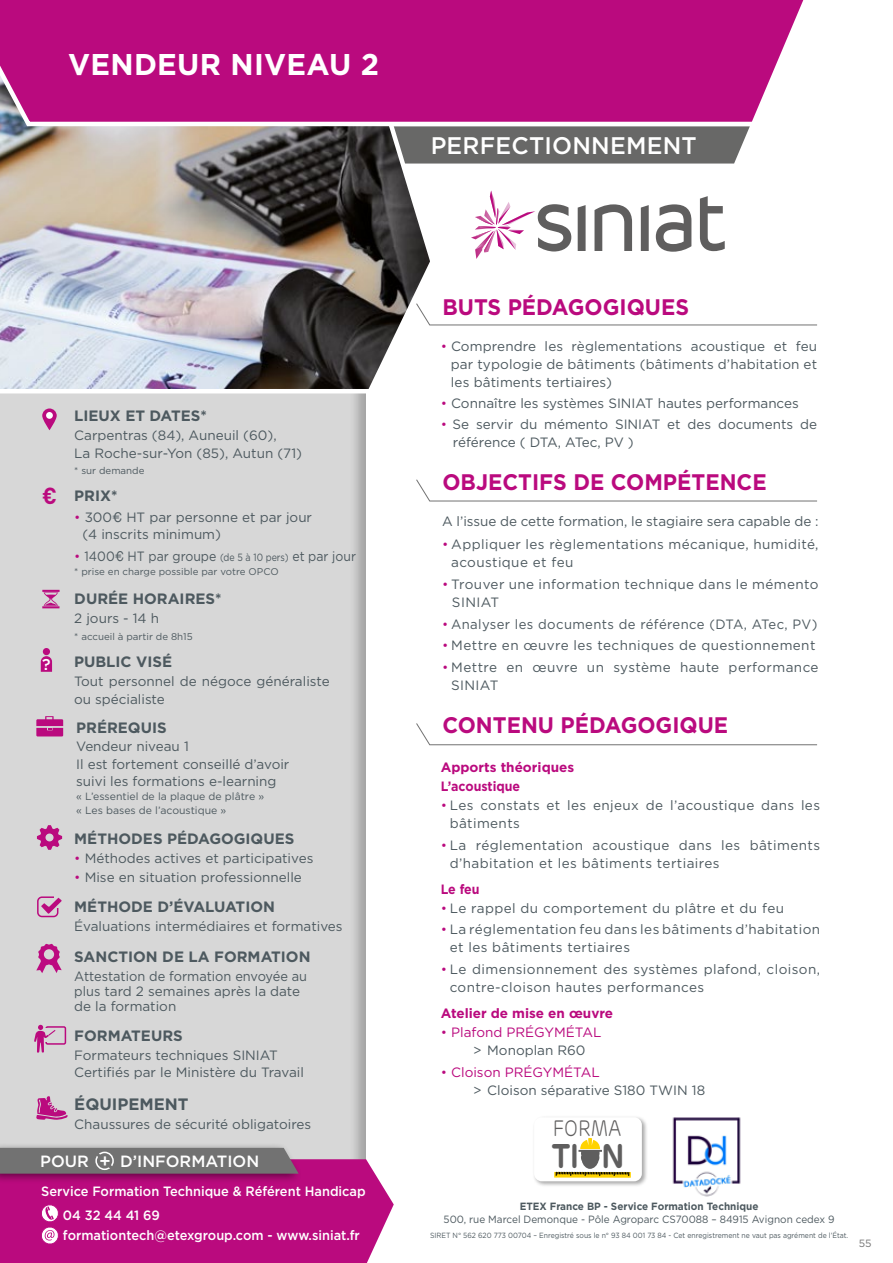
<style>
.page{position:relative;width:893px;height:1263px;background:#fff}
.page>*{position:absolute;margin:0;border:0;box-sizing:border-box;transform-origin:0 0}
.t1{font:600 34.05px "Rubrik";color:#5f5e5e;scale:.88 1}
.t2{font:700 30px "Gotham";letter-spacing:.01em;color:#fff}
.t3{font:500 24px "Gotham";letter-spacing:.01em;color:#fff}
.t4{font:700 22.95px "DIN Pro";color:#ba0a7e;scale:.95 1}
.t5{font:700 22.5px "Gotham";color:#ba0a7e;scale:.95 1}
.t6{font:300 22.35px "Rubrik";color:#5f5e5e;scale:.85 1}
.t7{font:500 21px "Futura PT";color:#fff}
.t8{font:700 16.5px "Gotham";color:#4d595f}
.t9{font:500 16.2px "Gotham";color:#fff}
.t10{font:500 15.75px "Gotham";color:#fff}
.t11{font:700 15px "Gotham";color:#4d595f}
.t12{font:13.5px/18px "Gotham";color:#4d595f}
.t13{font:13.5px/18px "Gotham";letter-spacing:.03em;color:#4d595f}
.t14{font:500 13.5px/20.2px "Gotham";color:#fff;scale:.95 1}
.t15{font:13.5px/15px "Gotham";color:#4d595f;scale:.95 1}
.t16{font:700 13.5px/19.5px "Gotham";color:#ba0a7e}
.t17{font:13.5px "Gotham";color:#4d595f;scale:.91 1}
.t18{font:13.5px/18px "Gotham";color:#ba0a7e}
.t19{font:700 13.5px "Gotham";color:#ba0a7e;scale:.92 1}
.t20{font:10.5px "Gotham";color:#4d595f;scale:.95 1}
.t21{font:10.5px/14.2px "Gotham";color:#4d595f}
.t22{font:700 10.5px "Gotham";color:#4d595f;scale:.95 1}
.t23{font:10.5px "Gotham";color:#727272}
.t24{font:9.75px "Gotham";color:#4d595f}
.t25{font:7.5px "Gotham";color:#4d595f;scale:.92 1}
.s1{font-weight:300;color:#ba0a7e}
.s2{font-family:"Helvetica"}
.s3{font-size:10.5px}
.s4{font-weight:300}
.s5{color:#4d595f}
.s6{color:#ba0a7e}
</style>
<div class="page">
<div style="left:0;top:0;width:367px;height:1263px;background:#d7d7d7"></div>
<div style="left:437px;top:128px;width:312px;height:36px;background:#686867"></div>
<img style="left:0;top:128px;width:437px;height:268px">
<svg style="left:0;top:0;width:804px;height:128px"></svg>
<div style="left:0;top:1142px;width:302px;height:42px;background:#000;opacity:.49"></div>
<svg style="left:0;top:1148px;width:394px;height:115px"></svg>
<svg style="left:415px;top:303px;width:402px;height:23px"></svg>
<svg style="left:416px;top:479px;width:401px;height:23px"></svg>
<svg style="left:656px;top:204px;width:35px;height:48px"></svg>
<svg style="left:578px;top:205px;width:8px;height:46px"></svg>
<svg style="left:594px;top:204px;width:38px;height:47px"></svg>
<svg style="left:641px;top:205px;width:8px;height:46px"></svg>
<svg style="left:700px;top:196px;width:25px;height:55px"></svg>
<svg style="left:471px;top:190px;width:100px;height:69px"></svg>
<svg style="left:42px;top:590px;width:18px;height:18px"></svg>
<svg style="left:36px;top:716px;width:27px;height:20px"></svg>
<svg style="left:37px;top:825px;width:25px;height:25px"></svg>
<div style="left:43px;top:648px;width:7px;height:7px;background:#ba0a7e;border-radius:50%"></div>
<svg style="left:41px;top:656px;width:11px;height:16px"></svg>
<svg style="left:36px;top:943px;width:26px;height:30px"></svg>
<div style="left:44px;top:949px;width:10px;height:10px;background:#d7d7d7;border-radius:50%"></div>
<svg style="left:36px;top:1096px;width:32px;height:24px"></svg>
<div style="left:37px;top:896px;width:21px;height:21px;border:2px solid #ba0a7e;border-radius:4px"></div>
<svg style="left:41px;top:898px;width:21px;height:16px"></svg>
<div style="left:45px;top:1026px;width:21px;height:19px;border:2px solid #ba0a7e;border-radius:2px"></div>
<svg style="left:34px;top:1025px;width:23px;height:28px"></svg>
<svg style="left:42px;top:408px;width:15px;height:22px"></svg>
<div style="left:46px;top:412px;width:7px;height:7px;background:#fff;border-radius:50%"></div>
<svg style="left:416px;top:723px;width:401px;height:22px"></svg>
<div style="left:532px;top:1115px;width:116px;height:72px;background:#000;opacity:.35"></div>
<div style="left:534px;top:1117px;width:108px;height:64px;background:#fff;border-radius:8px"></div>
<div style="left:554px;top:1172px;width:77px;height:6px;background:#ffd300"></div>
<svg style="left:556px;top:1138px;width:73px;height:38px"></svg>
<img style="left:672px;top:1117px;width:69px;height:80px">
<h2 class="t2" style="left:68px;top:44px;width:313px">VENDEUR NIVEAU 2</h2>
<h3 class="t3" style="left:431px;top:130px;width:268px">PERFECTIONNEMENT</h3>
<h3 class="t4" style="left:42px;top:477px;width:17px">€</h3>
<p class="t10" style="left:42px;top:654px;width:10px">?</p>
<p class="t11" style="left:74px;top:406px;width:134px">LIEUX ET DATES*</p>
<p class="t12" style="left:74px;top:425px;width:229px;line-height:18.8px">Carpentras (84), Auneuil (60),<br>La Roche-sur-Yon (85), Autun (71)</p>
<p class="t24" style="left:74px;top:464px;width:72px">* sur demande</p>
<p class="t11" style="left:74px;top:486px;width:45px">PRIX*</p>
<p class="t12" style="left:82px;top:509px;width:231px;line-height:16.5px;text-indent:-8px"><span class="s1">•</span> 300<span class="s2">€</span> HT par personne et par jour (4 inscrits minimum)</p>
<p class="t17" style="left:74px;top:548px;width:311px"><span class="s1">•</span> 1400<span class="s2">€</span> HT par groupe <span class="s3">(de 5 à 10 pers)</span> et par jour</p>
<p class="t24" style="left:74px;top:565px;width:206px">* prise en charge possible par votre OPCO</p>
<p class="t11" style="left:74px;top:589px;width:149px">DURÉE HORAIRES*</p>
<p class="t12" style="left:74px;top:609px;width:86px">2 jours - 14 h</p>
<p class="t24" style="left:74px;top:630px;width:120px">* accueil à partir de 8h15</p>
<p class="t11" style="left:74px;top:651px;width:100px">PUBLIC VISÉ</p>
<p class="t12" style="left:74px;top:671px;width:257px">Tout personnel de négoce généraliste ou spécialiste</p>
<p class="t11" style="left:76px;top:717px;width:92px">PRÉREQUIS</p>
<p class="t12" style="left:76px;top:737px;width:215px;line-height:17.2px">Vendeur niveau 1<br>Il est fortement conseillé d’avoir suivi les formations e-learning</p>
<p class="t21" style="left:76px;top:789px;width:189px">« L’essentiel de la plaque de plâtre » « Les bases de l’acoustique »</p>
<p class="t11" style="left:74px;top:829px;width:222px">MÉTHODES PÉDAGOGIQUES</p>
<p class="t12" style="left:74px;top:849px;width:241px"><span class="s1">•</span> Méthodes actives et participatives</p>
<p class="t12" style="left:74px;top:867px;width:229px"><span class="s1">•</span> Mise en situation professionnelle</p>
<p class="t11" style="left:74px;top:897px;width:202px">MÉTHODE D’ÉVALUATION</p>
<p class="t12" style="left:74px;top:917px;width:270px">Évaluations intermédiaires et formatives</p>
<p class="t11" style="left:74px;top:946px;width:238px">SANCTION DE LA FORMATION</p>
<p class="t15" style="left:74px;top:968px;width:247px">Attestation de formation envoyée au plus tard 2 semaines après la date de la formation</p>
<p class="t11" style="left:74px;top:1025px;width:110px">FORMATEURS</p>
<p class="t12" style="left:74px;top:1046px;width:231px;line-height:17.2px">Formateurs techniques SINIAT<br>Certifiés par le Ministère du Travail</p>
<p class="t8" style="left:74px;top:1093px;width:116px">ÉQUIPEMENT</p>
<p class="t12" style="left:74px;top:1114px;width:238px">Chaussures de sécurité obligatoires</p>
<p class="t9" style="left:40px;top:1150px;width:50px">POUR</p>
<p class="t9" style="left:120px;top:1150px;width:141px">D’INFORMATION</p>
<h3 class="t7" style="left:100px;top:1148px;width:12px">+</h3>
<p class="t14" style="left:41px;top:1181px;width:343px">Service Formation Technique &amp; Référent Handicap</p>
<p class="t14" style="left:63px;top:1205px;width:314px">04 32 44 41 69 formationtech@etexgroup.com - www.siniat.fr</p>
<h3 class="t5" style="left:442px;top:292px;width:261px">BUTS PÉDAGOGIQUES</h3>
<p class="t12" style="left:451px;top:336px;width:368px;text-align:justify;text-indent:-10px"><span class="s1">•</span> Comprendre les règlementations acoustique et feu par typologie de bâtiments (bâtiments d’habitation et les bâtiments tertiaires)</p>
<p class="t12" style="left:441px;top:393px;width:360px"><span class="s1">•</span> Connaître les systèmes SINIAT hautes performances</p>
<p class="t12" style="left:453px;top:414px;width:366px;text-indent:-12px"><span class="s1">•</span> Se servir du mémento SINIAT et des documents de référence ( DTA, ATec, PV )</p>
<h3 class="t5" style="left:442px;top:467px;width:343px">OBJECTIFS DE COMPÉTENCE</h3>
<p class="t12" style="left:442px;top:512px;width:378px">A l’issue de cette formation, le stagiaire sera capable de :</p>
<p class="t13" style="left:451px;top:535px;width:369px;text-indent:-9px"><span class="s1">•</span> Appliquer les règlementations mécanique, humidité, acoustique et feu</p>
<p class="t13" style="left:452px;top:575px;width:368px;text-indent:-10px"><span class="s1">•</span> Trouver une information technique dans le mémento<br>SINIAT</p>
<p class="t13" style="left:442px;top:615px;width:377px"><span class="s1">•</span> Analyser les documents de référence (DTA, ATec, PV)</p>
<p class="t13" style="left:442px;top:636px;width:375px"><span class="s1">•</span> Mettre en œuvre les techniques de questionnement</p>
<p class="t13" style="left:451px;top:658px;width:369px;text-indent:-9px"><span class="s1">•</span> Mettre en œuvre un système haute performance<br>SINIAT</p>
<h3 class="t5" style="left:442px;top:710px;width:302px">CONTENU PÉDAGOGIQUE</h3>
<p class="t16" style="left:441px;top:757px;width:135px">Apports théoriques<br>L’acoustique</p>
<p class="t13" style="left:450px;top:796px;width:372px;text-indent:-9px"><span class="s1">•</span> Les constats et les enjeux de l’acoustique dans les bâtiments</p>
<p class="t13" style="left:450px;top:835px;width:372px;text-indent:-9px"><span class="s1">•</span> La réglementation acoustique dans les bâtiments d’habitation et les bâtiments tertiaires</p>
<p class="t19" style="left:441px;top:880px;width:44px">Le feu</p>
<p class="t13" style="left:441px;top:898px;width:345px"><span class="s1">•</span> Le rappel du comportement du plâtre et du feu</p>
<p class="t13" style="left:450px;top:920px;width:372px;text-indent:-9px"><span class="s1">•</span> La réglementation feu dans les bâtiments d’habitation et les bâtiments tertiaires</p>
<p class="t13" style="left:450px;top:960px;width:372px;text-indent:-9px"><span class="s1">•</span> Le dimensionnement des systèmes plafond, cloison, contre-cloison hautes performances</p>
<p class="t16" style="left:441px;top:1004px;width:174px">Atelier de mise en œuvre</p>
<p class="t18" style="left:473px;top:1023px;width:130px;text-indent:-32px"><span class="s4">•</span> Plafond PRÉGYMÉTAL <span class="s5">&gt; Monoplan R60</span></p>
<p class="t12" style="left:473px;top:1063px;width:233px;text-indent:-32px"><span class="s1">•</span> <span class="s6">Cloison PRÉGYMÉTAL<br></span>&gt; Cloison séparative S180 TWIN 18</p>
<h3 class="t6" style="left:553px;top:1116px;width:82px">FORMA</h3>
<h1 class="t1" style="left:552px;top:1134px;width:84px">TI N</h1>
<p class="t22" style="left:520px;top:1199px;width:253px">ETEX France BP - Service Formation Technique</p>
<p class="t20" style="left:444px;top:1213px;width:413px">500, rue Marcel Demonque - Pôle Agroparc CS70088 – 84915 Avignon cedex 9</p>
<p class="t25" style="left:430px;top:1231px;width:456px">SIRET N° 562 620 773 00704 – Enregistré sous le n° 93 84 001 73 84 - Cet enregistrement ne vaut pas agrément de l’État.</p>
<p class="t23" style="left:859px;top:1236px;width:14px">55</p>
</div>
